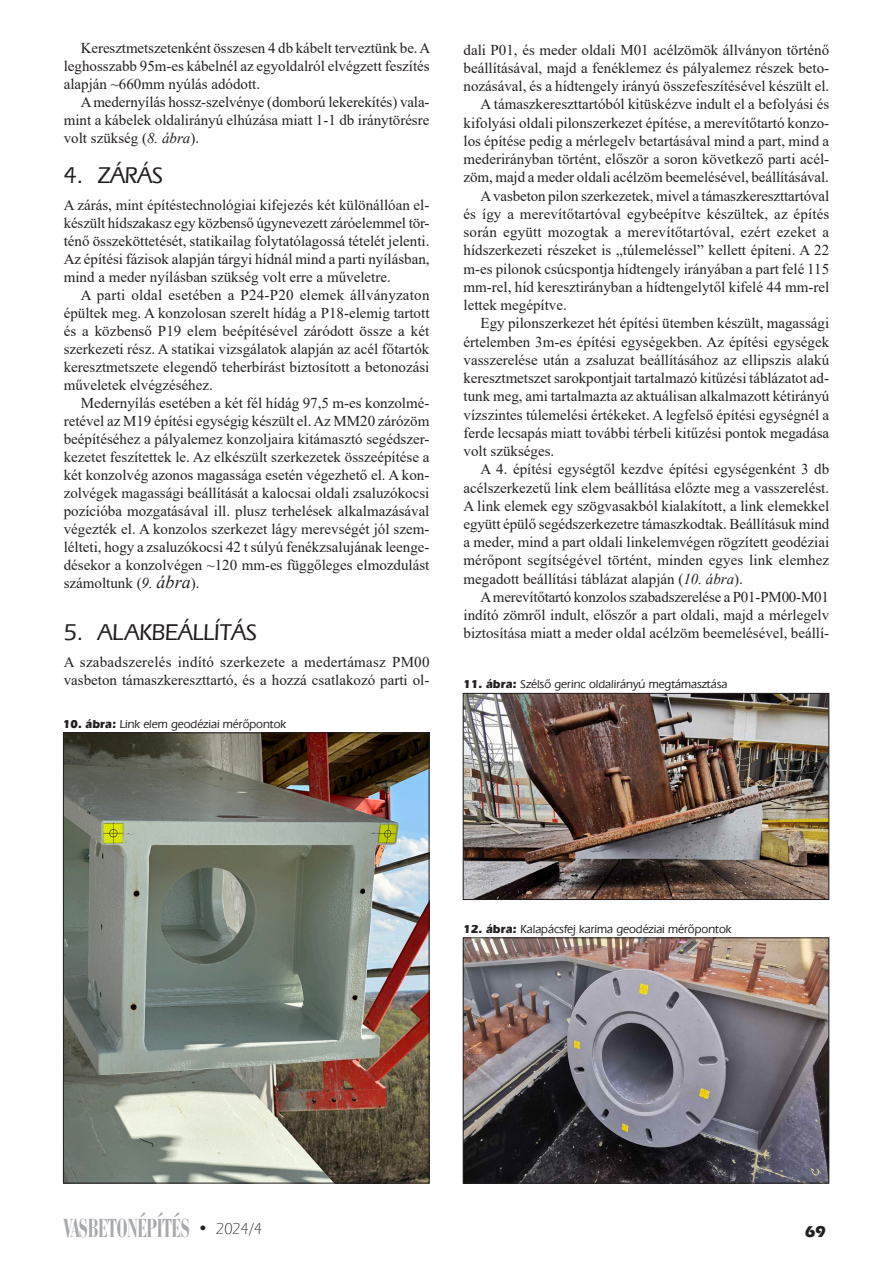
<style>
.page{position:relative;width:893px;height:1263px;background:#fff}
.page>*{position:absolute;margin:0;border:0;box-sizing:border-box;transform-origin:0 0}
.t1{font:27px "Bauer Bodoni BCHU Bold Condensed";color:#a8a9ad;scale:.75 1}
._1__cim_2_soros{font:24px "Eras Med HU Medium";color:#231f20}
.t2{font:16.5px "Eras HU Bold";color:#231f20}
.Body_Text_Indent{font:15px/18.3px "Times New Roman";color:#231f20;text-align:justify}
.Ábra_szoveg{font:12px "Eras Med HU Medium";color:#231f20}
.s1{font-style:italic}
.s2{font-style:italic;font-size:18px}
.s3{font-family:"Eras HU Bold"}
.s4{font-family:"Eras HU Bold";font-size:16.5px;color:#231f20}
.s5{font-family:"Eras Lt HU Light";font-size:16.5px;color:#231f20}
</style>
<div class="page">
<img style="left:65px;top:734px;width:362px;height:447px">
<img style="left:465px;top:695px;width:362px;height:203px">
<div style="left:463px;top:693px;width:366px;height:207px;border:1px solid #231f20"></div>
<img style="left:465px;top:939px;width:362px;height:242px">
<div style="left:463px;top:937px;width:366px;height:246px;border:1px solid #231f20"></div>
<p class="Body_Text_Indent" style="left:64px;top:38px;width:368px;text-indent:17px">Keresztmetszetenként összesen 4 db kábelt terveztünk be. A leghosszabb 95m-es kábelnél az egyoldalról elvégzett feszítés alapján ~660mm nyúlás adódott.</p>
<p class="Body_Text_Indent" style="left:64px;top:92px;width:367px;text-indent:17px">A medernyílás hossz-szelvénye (domború lekerekítés) vala&shy;mint a kábelek oldalirányú elhúzása miatt 1-1 db iránytörésre volt szükség (<span class="s1">8. ábra</span>).</p>
<p class="_1__cim_2_soros" style="left:64px;top:160px;width:101px">4. ZÁRÁS</p>
<p class="Body_Text_Indent" style="left:64px;top:195px;width:367px">A zárás, mint építéstechnológiai kifejezés két különállóan el&shy;készült hídszakasz egy közbenső úgynevezett záróelemmel tör&shy;ténő összeköttetését, statikailag folytatólagossá tételét jelenti.<br>Az építési fázisok alapján tárgyi hídnál mind a parti nyílásban, mind a meder nyílásban szükség volt erre a műveletre.</p>
<p class="Body_Text_Indent" style="left:64px;top:285px;width:367px;text-indent:17px">A parti oldal esetében a P24-P20 elemek állványzaton épültek meg. A konzolosan szerelt hídág a P18-elemig tartott és a közbenső P19 elem beépítésével záródott össze a két szerkezeti rész. A statikai vizsgálatok alapján az acél főtartók keresztmetszete elegendő teherbírást biztosított a betonozási műveletek elvégzéséhez.</p>
<p class="Body_Text_Indent" style="left:64px;top:393px;width:367px;text-indent:17px">Medernyílás esetében a két fél hídág 97,5 m-es konzolmé&shy;retével az M19 építési egységig készült el. Az MM20 zárózöm beépítéséhez a pályalemez konzoljaira kitámasztó segédszer&shy;kezetet feszítettek le. Az elkészült szerkezetek összeépítése a két konzolvég azonos magassága esetén végezhető el. A kon&shy;zolvégek magassági beállítását a kalocsai oldali zsaluzókocsi pozícióba mozgatásával ill. plusz terhelések alkalmazásával végezték el. A konzolos szerkezet lágy merevségét jól szem&shy;lélteti, hogy a zsaluzókocsi 42 t súlyú fenékzsalujának leenge&shy;désekor a konzolvégen ~120 mm-es függőleges elmozdulást számoltunk (<span class="s1">9.</span> <span class="s2">ábra</span>).</p>
<p class="_1__cim_2_soros" style="left:64px;top:617px;width:195px">5. ALAKBEÁLLÍTÁS</p>
<p class="Body_Text_Indent" style="left:64px;top:652px;width:367px">A szabadszerelés indító szerkezete a medertámasz PM00 vasbeton támaszkereszttartó, és a hozzá csatlakozó parti ol-</p>
<p class="Ábra_szoveg" style="left:63px;top:716px;width:225px"><span class="s3">10. ábra:</span> Link elem geodéziai mérôpontok</p>
<p class="Body_Text_Indent" style="left:463px;top:40px;width:367px">dali P01, és meder oldali M01 acélzömök állványon történő beállításával, majd a fenéklemez és pályalemez részek beto&shy;nozásával, és a hídtengely irányú összefeszítésével készült el.</p>
<p class="Body_Text_Indent" style="left:463px;top:95px;width:367px;text-indent:17px">A támaszkereszttartóból kitüskézve indult el a befolyási és kifolyási oldali pilonszerkezet építése, a merevítőtartó konzo&shy;los építése pedig a mérlegelv betartásával mind a part, mind a mederirányban történt, először a soron következő parti acél&shy;zöm, majd a meder oldali acélzöm beemelésével, beállításával.</p>
<p class="Body_Text_Indent" style="left:463px;top:186px;width:367px;text-indent:17px">A vasbeton pilon szerkezetek, mivel a támaszkereszttartóval és így a merevítőtartóval egybeépítve készültek, az építés során együtt mozogtak a merevítőtartóval, ezért ezeket a hídszerkezeti részeket is „túlemeléssel” kellett építeni. A 22 m-es pilonok csúcspontja hídtengely irányában a part felé 115 mm-rel, híd keresztirányban a hídtengelytől kifelé 44 mm-rel lettek megépítve.</p>
<p class="Body_Text_Indent" style="left:463px;top:314px;width:367px;text-indent:17px">Egy pilonszerkezet hét építési ütemben készült, magassági értelemben 3m-es építési egységekben. Az építési egységek vasszerelése után a zsaluzat beállításához az ellipszis alakú keresztmetszet sarokpontjait tartalmazó kitűzési táblázatot ad&shy;tunk meg, ami tartalmazta az aktuálisan alkalmazott kétirányú vízszintes túlemelési értékeket. A legfelső építési egységnél a ferde lecsapás miatt további térbeli kitűzési pontok megadása volt szükséges.</p>
<p class="Body_Text_Indent" style="left:463px;top:460px;width:367px;text-indent:17px">A 4. építési egységtől kezdve építési egységenként 3 db acélszerkezetű link elem beállítása előzte meg a vasszerelést.<br>A link elemek egy szögvasakból kialakított, a link elemekkel együtt épülő segédszerkezetre támaszkodtak. Beállításuk mind a meder, mind a part oldali linkelemvégen rögzített geodéziai mérőpont segítségével történt, minden egyes link elemhez megadott beállítási táblázat alapján (<span class="s1">10. ábra</span>).</p>
<p class="Body_Text_Indent" style="left:463px;top:587px;width:367px;text-indent:17px">A merevítőtartó konzolos szabadszerelése a P01-PM00-M01 indító zömről indult, előszőr a part oldali, majd a mérlegelv biztosítása miatt a meder oldal acélzöm beemelésével, beállí-</p>
<p class="Ábra_szoveg" style="left:463px;top:676px;width:265px"><span class="s3">11. ábra:</span> Szélsô gerinc oldalirányú megtámasztása</p>
<p class="Ábra_szoveg" style="left:463px;top:921px;width:270px"><span class="s3">12. ábra:</span> Kalapácsfej karima geodéziai mérôpontok</p>
<h1 class="t1" style="left:64px;top:1211px;width:266px">VASBETONÉPÍTÉS <span class="s4">•</span> <span class="s5">2024/4</span></h1>
<p class="t2" style="left:805px;top:1221px;width:22px">69</p>
</div>
